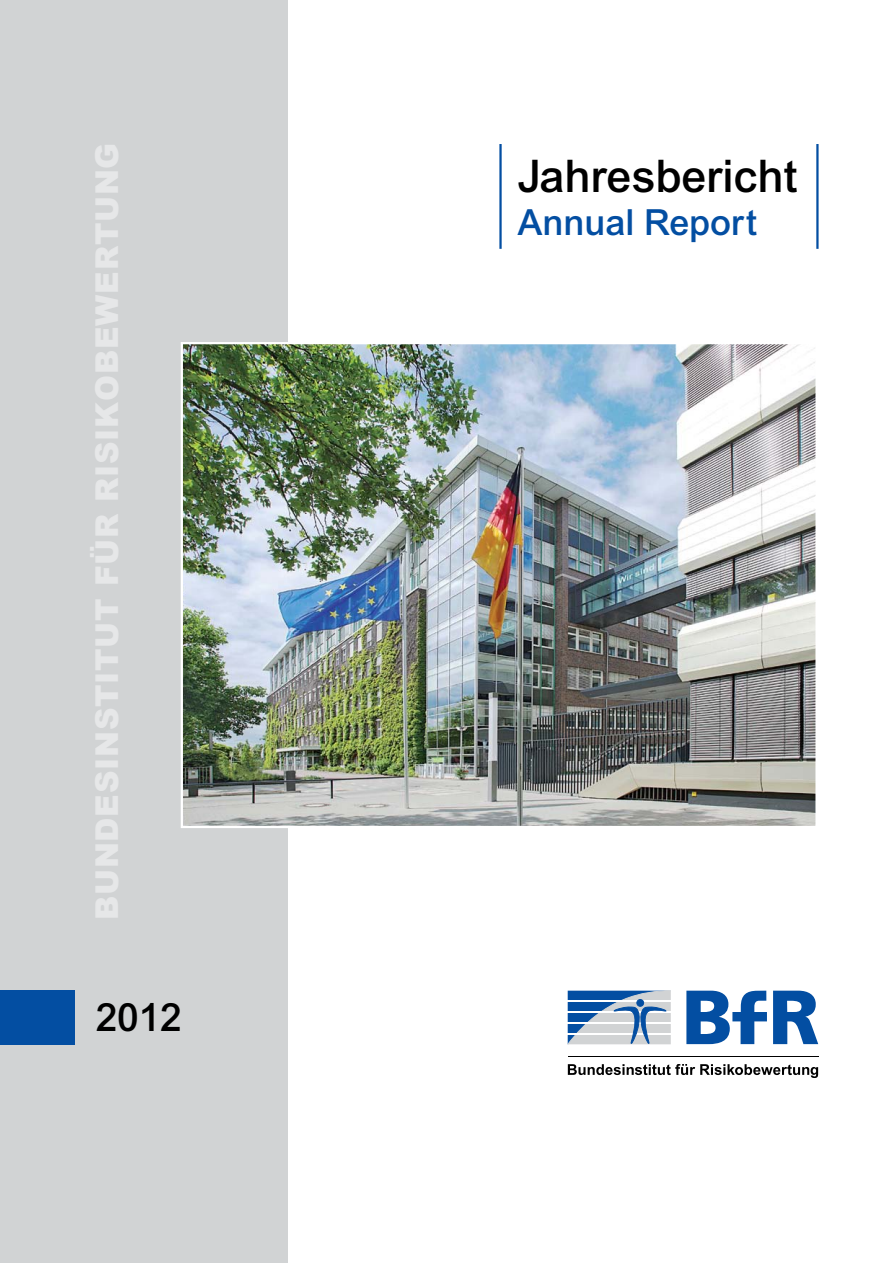
<style>
.page{position:relative;width:893px;height:1263px;background:#fff}
.page>*{position:absolute;margin:0;border:0;box-sizing:border-box;transform-origin:0 0}
.t1{font:500 45px "Arial MT Pro";color:#000}
.t2{font:500 39px "Arial MT Pro";color:#000}
.t3{font:500 36px "Arial MT Pro";color:#034ea2}
.t4{font:900 31.5px "Arial";letter-spacing:.025em;color:#e6e7e8}
</style>
<div class="page">
<div style="left:0;top:0;width:287px;height:1263px;background:#d1d3d4"></div>
<div style="left:0;top:990px;width:74px;height:54px;background:#034ea2"></div>
<svg style="left:568px;top:1064px;width:250px;height:14px"></svg>
<svg style="left:568px;top:991px;width:103px;height:53px;background:#91acc8"></svg>
<svg style="left:773px;top:991px;width:45px;height:53px"></svg>
<svg style="left:686px;top:991px;width:81px;height:53px"></svg>
<hr style="left:568px;top:1056px;width:250px;height:1px;background:#000">
<hr style="left:816px;top:144px;width:3px;height:105px;background:#034ea2">
<hr style="left:499px;top:144px;width:3px;height:105px;background:#034ea2">
<img style="left:184px;top:345px;width:631px;height:480px">
<div style="left:181px;top:342px;width:637px;height:486px;border:2px solid #fff"></div>
<p class="t4" style="left:84px;top:920px;width:779px;rotate:-90deg">BUNDESINSTITUT FÜR RISIKOBEWERTUNG</p>
<p class="t2" style="left:96px;top:995px;width:88px">2012</p>
<h1 class="t1" style="left:517px;top:149px;width:281px">Jahresbericht</h1>
<p class="t3" style="left:517px;top:201px;width:241px">Annual Report</p>
</div>
